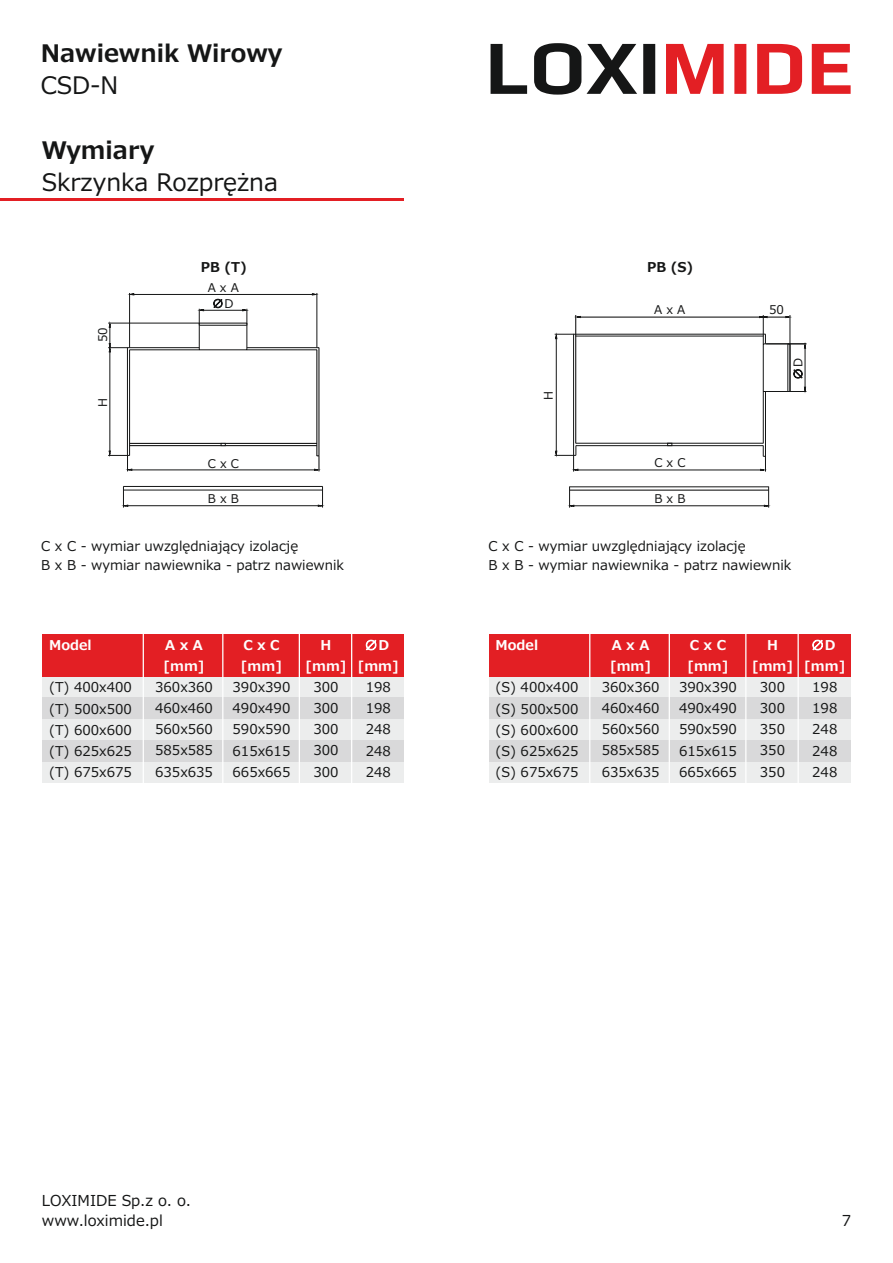
<style>
.page{position:relative;width:893px;height:1263px;background:#fff}
.page>*{position:absolute;margin:0;border:0;box-sizing:border-box;transform-origin:0 0}
.t1{font:700 24px "Meiryo";color:#151616}
.t2{font:24px "Meiryo";color:#151616}
.t3{font:15px/20.2px "Meiryo";color:#151616}
.t4{font:13.5px/21px "Meiryo";color:#151616;text-align:justify}
.t5{font:700 13.5px/21px "Meiryo";color:#fff}
.t6{font:700 13.5px "Meiryo";color:#151616}
.t7{font:12px/15.8px "Meiryo";color:#151616}
</style>
<div class="page">
<svg style="left:491px;top:43px;width:164px;height:52px"></svg>
<svg style="left:666px;top:44px;width:185px;height:50px"></svg>
<div style="left:43px;top:676px;width:361px;height:21px;background:#eceded"></div>
<hr style="left:0;top:199px;width:404px;height:2px;background:#e31f24">
<hr style="left:247px;top:347px;width:72px;height:1px;background:#151616">
<hr style="left:319px;top:348px;width:1px;height:108px;background:#000">
<hr style="left:108px;top:347px;width:91px;height:1px;background:#151616">
<hr style="left:127px;top:348px;width:1px;height:107px;background:#151616">
<hr style="left:130px;top:350px;width:69px;height:1px;background:#151616">
<hr style="left:247px;top:350px;width:70px;height:1px;background:#151616">
<hr style="left:130px;top:443px;width:187px;height:1px;background:#000">
<hr style="left:129px;top:293px;width:1px;height:55px;background:#151616">
<hr style="left:317px;top:293px;width:1px;height:55px;background:#151616">
<hr style="left:133px;top:294px;width:181px;height:1px;background:#151616">
<hr style="left:110px;top:325px;width:1px;height:127px;background:#151616">
<hr style="left:130px;top:470px;width:186px;height:1px;background:#151616">
<hr style="left:129px;top:350px;width:1px;height:105px;background:#151616">
<hr style="left:130px;top:445px;width:187px;height:1px;background:#000">
<hr style="left:317px;top:350px;width:1px;height:106px;background:#000">
<hr style="left:123px;top:490px;width:200px;height:1px;background:#151616">
<hr style="left:127px;top:505px;width:192px;height:1px;background:#151616">
<svg style="left:123px;top:487px;width:5px;height:20px"></svg>
<svg style="left:318px;top:487px;width:5px;height:20px"></svg>
<svg style="left:314px;top:456px;width:6px;height:15px"></svg>
<svg style="left:108px;top:451px;width:24px;height:20px"></svg>
<svg style="left:199px;top:299px;width:49px;height:27px"></svg>
<svg style="left:221px;top:443px;width:5px;height:3px"></svg>
<hr style="left:123px;top:486px;width:200px;height:1px;background:#151616">
<hr style="left:576px;top:445px;width:187px;height:1px;background:#151616">
<hr style="left:579px;top:317px;width:207px;height:1px;background:#000">
<hr style="left:556px;top:338px;width:1px;height:114px;background:#151616">
<hr style="left:576px;top:336px;width:187px;height:1px;background:#151616">
<hr style="left:763px;top:392px;width:1px;height:51px;background:#151616">
<hr style="left:576px;top:443px;width:187px;height:1px;background:#151616">
<hr style="left:575px;top:315px;width:1px;height:128px;background:#000">
<hr style="left:555px;top:334px;width:211px;height:1px;background:#151616">
<hr style="left:573px;top:334px;width:1px;height:138px;background:#151616">
<svg style="left:763px;top:446px;width:2px;height:11px"></svg>
<hr style="left:765px;top:391px;width:1px;height:81px;background:#151616">
<svg style="left:555px;top:445px;width:22px;height:11px"></svg>
<svg style="left:555px;top:332px;width:2px;height:7px"></svg>
<svg style="left:759px;top:315px;width:8px;height:29px"></svg>
<hr style="left:570px;top:490px;width:199px;height:1px;background:#000">
<hr style="left:573px;top:505px;width:192px;height:1px;background:#151616">
<svg style="left:569px;top:486px;width:5px;height:22px"></svg>
<svg style="left:764px;top:486px;width:5px;height:22px"></svg>
<hr style="left:570px;top:487px;width:199px;height:1px;background:#151616">
<hr style="left:577px;top:470px;width:185px;height:1px;background:#151616">
<hr style="left:805px;top:347px;width:1px;height:41px;background:#151616">
<div style="left:763px;top:344px;width:27px;height:48px;border:1px solid #151616"></div>
<svg style="left:790px;top:387px;width:16px;height:5px"></svg>
<div style="left:788px;top:344px;width:2px;height:48px;border:1px solid #151616"></div>
<svg style="left:793px;top:369px;width:9px;height:9px"></svg>
<svg style="left:785px;top:315px;width:21px;height:33px"></svg>
<div style="left:43px;top:719px;width:361px;height:21px;background:#eceded"></div>
<div style="left:43px;top:634px;width:361px;height:42px;background:#e31f24"></div>
<div style="left:43px;top:761px;width:361px;height:21px;background:#eceded"></div>
<div style="left:43px;top:697px;width:361px;height:22px;background:#d9d9da"></div>
<div style="left:43px;top:740px;width:361px;height:21px;background:#d9d9da"></div>
<hr style="left:143px;top:627px;width:1px;height:167px;background:#fff">
<hr style="left:351px;top:627px;width:1px;height:167px;background:#fff">
<hr style="left:299px;top:627px;width:1px;height:167px;background:#fff">
<hr style="left:222px;top:627px;width:1px;height:167px;background:#fff">
<svg style="left:365px;top:639px;width:12px;height:12px"></svg>
<div style="left:489px;top:676px;width:361px;height:21px;background:#eceded"></div>
<div style="left:489px;top:719px;width:361px;height:21px;background:#eceded"></div>
<div style="left:489px;top:634px;width:361px;height:42px;background:#e31f24"></div>
<div style="left:489px;top:761px;width:361px;height:21px;background:#eceded"></div>
<div style="left:489px;top:697px;width:361px;height:22px;background:#d9d9da"></div>
<div style="left:489px;top:740px;width:361px;height:21px;background:#d9d9da"></div>
<hr style="left:589px;top:627px;width:1px;height:167px;background:#fff">
<hr style="left:797px;top:627px;width:2px;height:167px;background:#fff">
<hr style="left:745px;top:627px;width:1px;height:167px;background:#fff">
<hr style="left:669px;top:627px;width:1px;height:167px;background:#fff">
<svg style="left:812px;top:639px;width:11px;height:12px"></svg>
<hr style="left:108px;top:323px;width:91px;height:1px;background:#151616">
<svg style="left:109px;top:343px;width:2px;height:9px"></svg>
<h1 class="t1" style="left:41px;top:41px;width:243px">Nawiewnik Wirowy</h1>
<h1 class="t2" style="left:41px;top:73px;width:79px">CSD-N</h1>
<h1 class="t1" style="left:42px;top:137px;width:114px">Wymiary</h1>
<h1 class="t2" style="left:42px;top:170px;width:238px">Skrzynka Rozprężna</h1>
<p class="t7" style="left:95px;top:342px;width:16px;rotate:-90deg">50</p>
<p class="t7" style="left:95px;top:407px;width:10px;rotate:-90deg">H</p>
<p class="t6" style="left:201px;top:260px;width:47px">PB (T)</p>
<p class="t7" style="left:224px;top:280px;width:16px;text-indent:-17px">A x A<br>D</p>
<p class="t7" style="left:208px;top:455px;width:32px">C x C</p>
<p class="t7" style="left:208px;top:491px;width:32px">B x B</p>
<p class="t4" style="left:41px;top:537px;width:304px;line-height:18.1px">C x C - wymiar uwzględniający izolację<br>B x B - wymiar nawiewnika - patrz nawiewnik</p>
<p class="t5" style="left:49px;top:635px;width:44px">Model</p>
<p class="t4" style="left:49px;top:677px;width:84px">(T) 400x400 (T) 500x500 (T) 600x600 (T) 625x625 (T) 675x675</p>
<p class="t5" style="left:164px;top:634px;width:42px">A x A [mm]</p>
<p class="t4" style="left:155px;top:677px;width:59px">360x360<br>460x460<br>560x560<br>585x585<br>635x635</p>
<p class="t5" style="left:241px;top:635px;width:42px">C x C [mm]</p>
<p class="t4" style="left:233px;top:677px;width:59px">390x390<br>490x490<br>590x590<br>615x615<br>665x665</p>
<p class="t5" style="left:305px;top:634px;width:42px;text-align:center">H [mm]</p>
<p class="t4" style="left:313px;top:677px;width:27px">300<br>300<br>300<br>300<br>300</p>
<p class="t5" style="left:358px;top:635px;width:42px;text-indent:21px">D [mm]</p>
<p class="t4" style="left:366px;top:677px;width:27px">198<br>198<br>248<br>248<br>248</p>
<p class="t7" style="left:541px;top:400px;width:10px;rotate:-90deg">H</p>
<p class="t6" style="left:647px;top:260px;width:48px">PB (S)</p>
<p class="t7" style="left:654px;top:302px;width:33px">A x A</p>
<p class="t7" style="left:769px;top:301px;width:16px">50</p>
<p class="t7" style="left:790px;top:367px;width:10px;rotate:-90deg">D</p>
<p class="t7" style="left:654px;top:455px;width:32px">C x C</p>
<p class="t7" style="left:654px;top:490px;width:32px">B x B</p>
<p class="t4" style="left:489px;top:537px;width:304px;line-height:18.1px">C x C - wymiar uwzględniający izolację<br>B x B - wymiar nawiewnika - patrz nawiewnik</p>
<p class="t5" style="left:496px;top:635px;width:44px">Model</p>
<p class="t4" style="left:496px;top:677px;width:84px">(S) 400x400 (S) 500x500 (S) 600x600 (S) 625x625 (S) 675x675</p>
<p class="t5" style="left:610px;top:634px;width:42px">A x A [mm]</p>
<p class="t4" style="left:602px;top:677px;width:59px">360x360<br>460x460<br>560x560<br>585x585<br>635x635</p>
<p class="t5" style="left:687px;top:635px;width:42px">C x C [mm]</p>
<p class="t4" style="left:679px;top:677px;width:59px">390x390<br>490x490<br>590x590<br>615x615<br>665x665</p>
<p class="t5" style="left:752px;top:634px;width:42px;text-align:center">H [mm]</p>
<p class="t4" style="left:760px;top:677px;width:27px">300<br>300<br>350<br>350<br>350</p>
<p class="t5" style="left:804px;top:635px;width:42px;text-indent:21px">D [mm]</p>
<p class="t4" style="left:812px;top:677px;width:27px">198<br>198<br>248<br>248<br>248</p>
<p class="t3" style="left:42px;top:1190px;width:151px">LOXIMIDE Sp.z o. o. www.loximide.pl</p>
<p class="t3" style="left:842px;top:1210px;width:11px">7</p>
</div>
